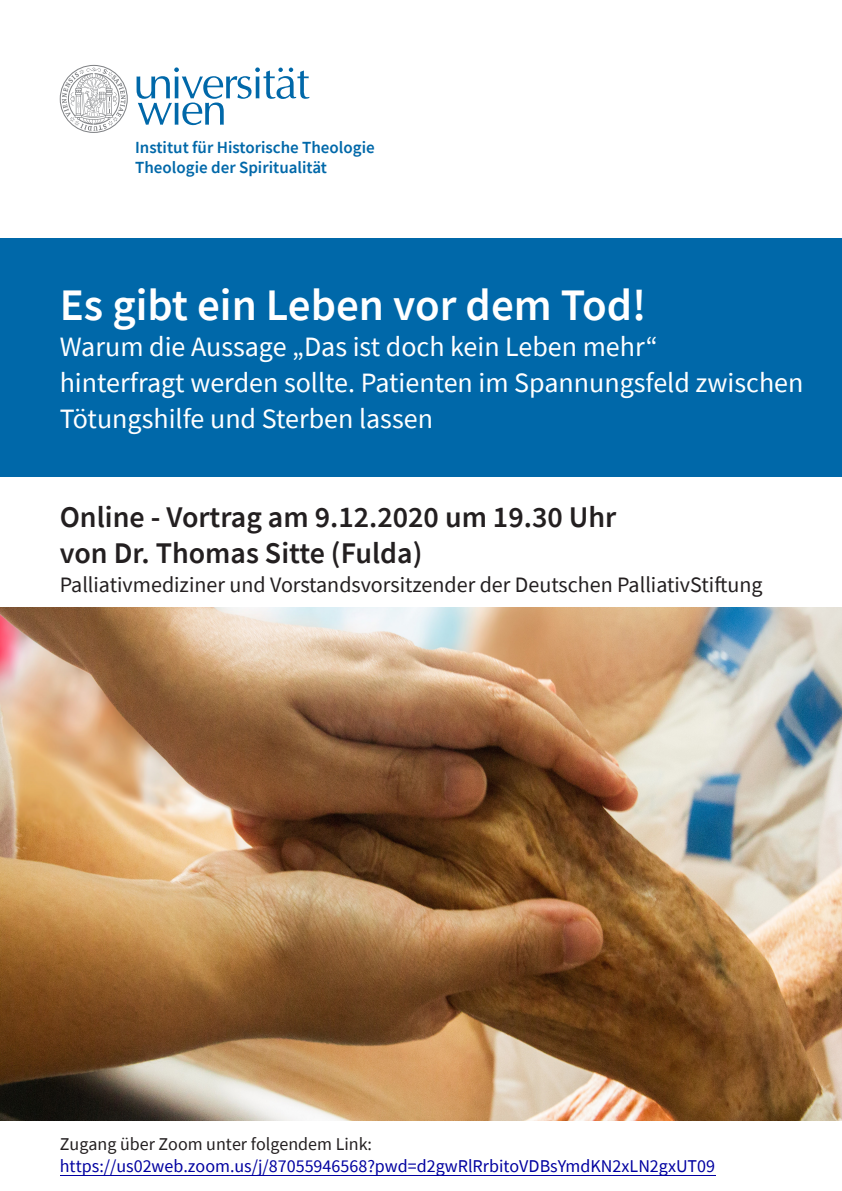
<style>
.page{position:relative;width:842px;height:1191px;background:#fff}
.page>*{position:absolute;margin:0;border:0;box-sizing:border-box;transform-origin:0 0}
.t1{font:600 45px "Source Sans Pro";color:#fff}
.t2{font:600 30px "Source Sans Pro";color:#231f20}
.t3{font:28px/36px "Source Sans Pro";color:#fff}
.t4{font:22px "Source Sans Pro";color:#231f20}
.t5{font:18px/21.6px "Source Sans Pro";color:#0000a0}
.t6{font:600 17px "Source Sans Pro";color:#0068a9}
.s1{color:#231f20}
</style>
<div class="page">
<div style="left:0;top:238px;width:842px;height:238px;background:#0068a9"></div>
<img style="left:0;top:607px;width:842px;height:513px">
<svg style="left:60px;top:65px;width:68px;height:68px"></svg>
<svg style="left:137px;top:67px;width:172px;height:58px"></svg>
<hr style="left:60px;top:1174px;width:655px;height:1px;background:#0000a0">
<p class="t6" style="left:135px;top:136px;width:241px">Institut für Historische Theologie</p>
<p class="t6" style="left:135px;top:156px;width:193px">Theologie der Spiritualität</p>
<p class="t1" style="left:60px;top:276px;width:588px">Es gibt ein Leben vor dem Tod!</p>
<p class="t3" style="left:60px;top:329px;width:599px">Warum die Aussage „Das ist doch kein Leben mehr“</p>
<p class="t3" style="left:60px;top:365px;width:745px">hinterfragt werden sollte. Patienten im Spannungsfeld zwischen<br>Tötungshilfe und Sterben lassen</p>
<p class="t2" style="left:60px;top:497px;width:558px">Online - Vortrag am 9.12.2020 um 19.30 Uhr</p>
<p class="t2" style="left:60px;top:533px;width:364px">von Dr. Thomas Sitte (Fulda)</p>
<p class="t4" style="left:60px;top:571px;width:704px">Palliativmediziner und Vorstandsvorsitzender der Deutschen PalliativStiftung</p>
<p class="t5" style="left:60px;top:1133px;width:657px"><span class="s1">Zugang über Zoom unter folgendem Link: </span>https://us02web.zoom.us/j/87055946568?pwd=d2gwRlRrbitoVDBsYmdKN2xLN2gxUT09</p>
</div>
